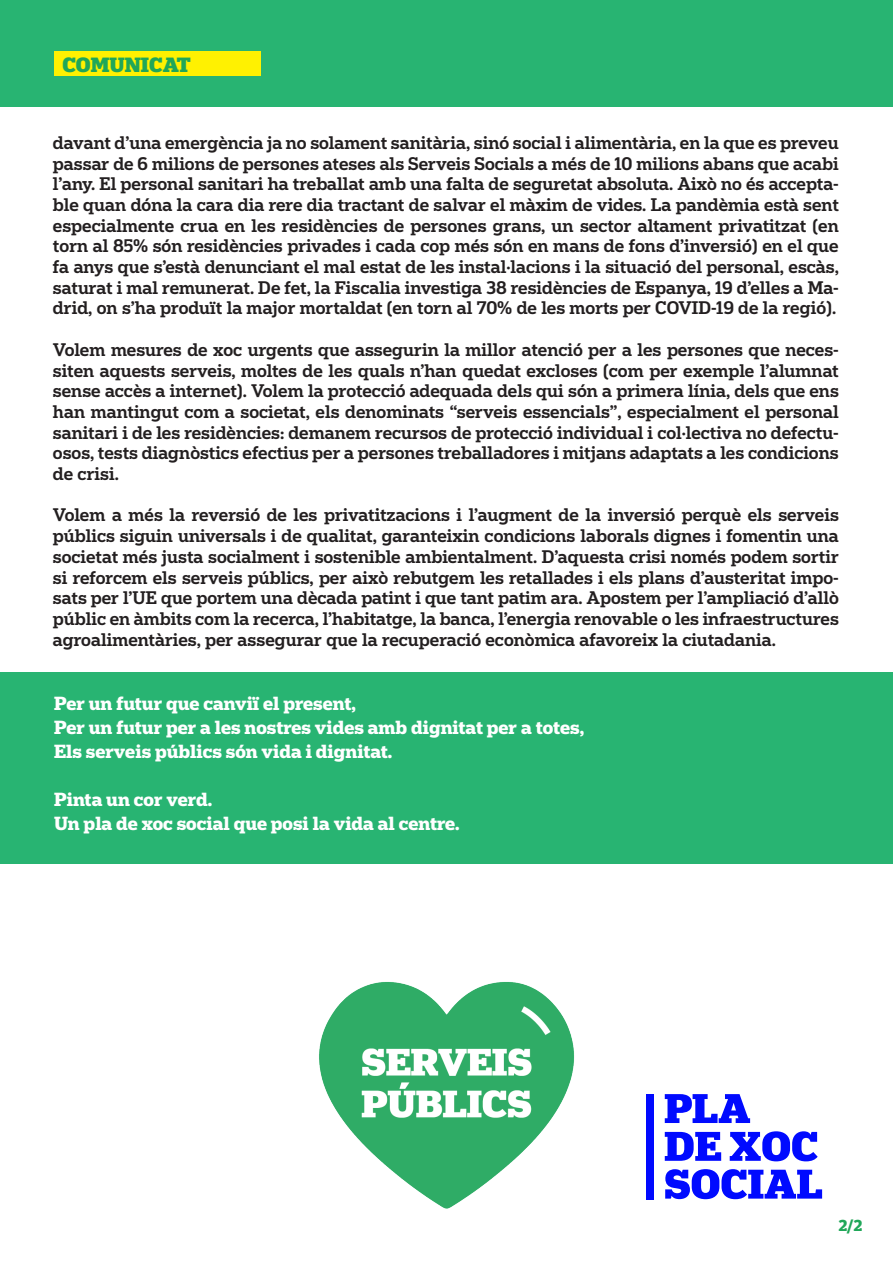
<style>
.page{position:relative;width:893px;height:1263px;background:#fff}
.page>*{position:absolute;margin:0;border:0;box-sizing:border-box;transform-origin:0 0}
.t1{font:900 19.5px "Popular";color:#20a759}
.t2{font:700 18px/24px "Popular";color:#fff}
.t3{font:500 17.25px/20.7px "Popular";color:#231f20;text-align:justify}
.t4{font:700 15px "Popular";color:#20a759}
</style>
<div class="page">
<div style="left:0;top:0;width:893px;height:107px;background:#28b472"></div>
<div style="left:54px;top:52px;width:206px;height:24px;background:#fff101"></div>
<img style="left:319px;top:982px;width:256px;height:227px">
<div style="left:0;top:672px;width:893px;height:191px;background:#28b472"></div>
<div style="left:646px;top:1094px;width:7px;height:105px;background:#0009ff"></div>
<svg style="left:665px;top:1094px;width:85px;height:29px"></svg>
<svg style="left:665px;top:1132px;width:56px;height:29px"></svg>
<svg style="left:730px;top:1131px;width:88px;height:30px"></svg>
<svg style="left:665px;top:1169px;width:157px;height:30px"></svg>
<p class="t1" style="left:63px;top:52px;width:130px">COMUNICAT</p>
<p class="t3" style="left:53px;top:132px;width:787px">davant d’una emergència ja no solament sanitària, sinó social i alimentària, en la que es preveu passar de 6 milions de persones ateses als Serveis Socials a més de 10 milions abans que acabi l’any. El personal sanitari ha treballat amb una falta de seguretat absoluta. Això no és accepta&shy;ble quan dóna la cara dia rere dia tractant de salvar el màxim de vides. La pandèmia està sent especialmente crua en les residències de persones grans, un sector altament privatitzat (en torn al 85% són residències privades i cada cop més són en mans de fons d’inversió) en el que fa anys que s’està denunciant el mal estat de les instal·lacions i la situació del personal, escàs, saturat i mal remunerat. De fet, la Fiscalia investiga 38 residències de Espanya, 19 d’elles a Ma&shy;drid, on s’ha produït la major mortaldat (en torn al 70% de les morts per COVID-19 de la regió).</p>
<p class="t3" style="left:53px;top:339px;width:787px">Volem mesures de xoc urgents que assegurin la millor atenció per a les persones que neces&shy;siten aquests serveis, moltes de les quals n’han quedat excloses (com per exemple l’alumnat sense accès a internet). Volem la protecció adequada dels qui són a primera línia, dels que ens han mantingut com a societat, els denominats “serveis essencials”, especialment el personal sanitari i de les residències: demanem recursos de protecció individual i col·lectiva no defectu&shy;osos, tests diagnòstics efectius per a persones treballadores i mitjans adaptats a les condicions de crisi.</p>
<p class="t3" style="left:53px;top:504px;width:787px">Volem a més la reversió de les privatitzacions i l’augment de la inversió perquè els serveis públics siguin universals i de qualitat, garanteixin condicions laborals dignes i fomentin una societat més justa socialment i sostenible ambientalment. D’aquesta crisi només podem sortir si reforcem els serveis públics, per això rebutgem les retallades i els plans d’austeritat impo&shy;sats per l’UE que portem una dècada patint i que tant patim ara. Apostem per l’ampliació d’allò públic en àmbits com la recerca, l’habitatge, la banca, l’energia renovable o les infraestructures agroalimentàries, per assegurar que la recuperació econòmica afavoreix la ciutadania.</p>
<p class="t2" style="left:54px;top:691px;width:531px">Per un futur que canviï el present,<br>Per un futur per a les nostres vides amb dignitat per a totes,<br>Els serveis públics són vida i dignitat.</p>
<p class="t2" style="left:54px;top:787px;width:407px">Pinta un cor verd.<br>Un pla de xoc social que posi la vida al centre.</p>
<p class="t4" style="left:839px;top:1215px;width:25px">2/2</p>
</div>
